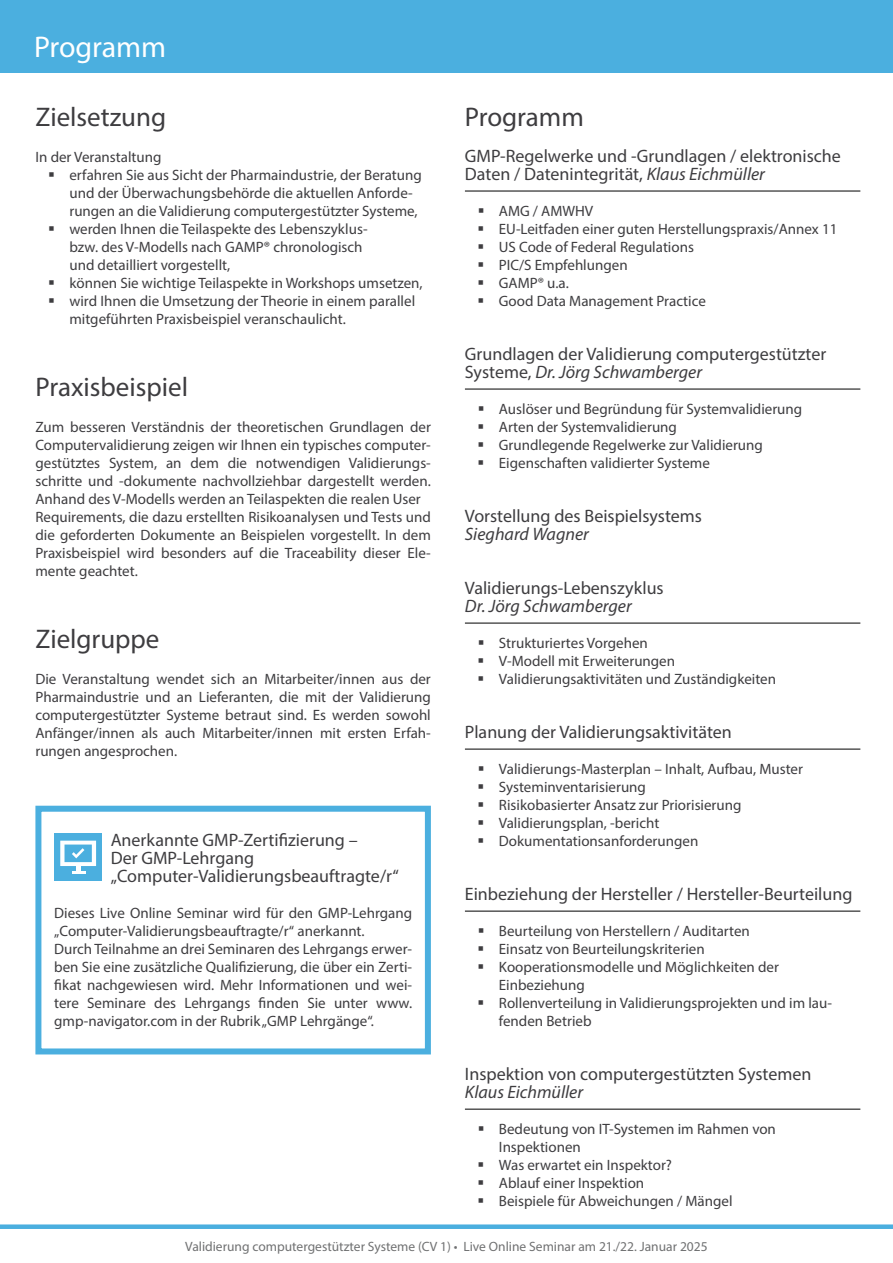
<style>
.page{position:relative;width:893px;height:1263px;background:#fff}
.page>*{position:absolute;margin:0;border:0;box-sizing:border-box;transform-origin:0 0}
.t1{font:30px "Myriad Pro";letter-spacing:-.005em;color:#fff}
.t2{font:27px "Myriad Pro";color:#3e3d40}
.t3{font:18px/18px "Myriad Pro";color:#3e3d40}
.t4{font:italic 18px "Myriad Pro";color:#3e3d40}
.t5{font:15px/18px "Myriad Pro";color:#3e3d40}
.t6{font:13.5px "Myriad Pro";color:#707172}
.s1{font-style:italic}
</style>
<div class="page">
<div style="left:0;top:0;width:893px;height:72px;background:#4bafdf"></div>
<div style="left:0;top:1224px;width:893px;height:5px;background:#4bafdf"></div>
<hr style="left:465px;top:191px;width:395px;height:1px;background:#000">
<hr style="left:465px;top:389px;width:395px;height:1px;background:#000">
<hr style="left:465px;top:623px;width:395px;height:1px;background:#000">
<hr style="left:465px;top:749px;width:395px;height:1px;background:#000">
<hr style="left:465px;top:911px;width:395px;height:1px;background:#000">
<hr style="left:465px;top:1109px;width:395px;height:1px;background:#000">
<div style="left:54px;top:833px;width:48px;height:48px;background:#4bafdf"></div>
<svg style="left:60px;top:841px;width:36px;height:32px"></svg>
<div style="left:35px;top:806px;width:396px;height:248px;border:6px solid #4bafdf"></div>
<h1 class="t1" style="left:34px;top:28px;width:134px">Programm</h1>
<h2 class="t2" style="left:35px;top:100px;width:132px">Zielsetzung</h2>
<p class="t5" style="left:69px;top:148px;width:355px;text-indent:-34px">In der Veranstaltung<br>erfahren Sie aus Sicht der Pharmaindustrie, der Beratung und der Überwachungsbehörde die aktuellen Anforde&shy;rungen an die Validierung computergestützter Systeme, werden Ihnen die Teilaspekte des Lebenszyklus-<br>bzw. des V-Modells nach GAMP® chronologisch<br>und detailliert vorgestellt,<br>können Sie wichtige Teilaspekte in Workshops umsetzen, wird Ihnen die Umsetzung der Theorie in einem parallel mitgeführten Praxisbeispiel veranschaulicht.</p>
<h2 class="t2" style="left:35px;top:370px;width:154px">Praxisbeispiel</h2>
<p class="t5" style="left:35px;top:418px;width:397px">Zum besseren Verständnis der theoretischen Grundlagen der Computervalidierung zeigen wir Ihnen ein typisches computer&shy;gestütztes System, an dem die notwendigen Validierungs&shy;schritte und -dokumente nachvollziehbar dargestellt werden.<br>Anhand des V-Modells werden an Teilaspekten die realen User Requirements, die dazu erstellten Risikoanalysen und Tests und die geforderten Dokumente an Beispielen vorgestellt. In dem Praxisbeispiel wird besonders auf die Traceability dieser Ele&shy;mente geachtet.</p>
<h2 class="t2" style="left:35px;top:622px;width:126px">Zielgruppe</h2>
<p class="t5" style="left:35px;top:670px;width:397px;text-align:justify">Die Veranstaltung wendet sich an Mitarbeiter/innen aus der Pharmaindustrie und an Lieferanten, die mit der Validierung computergestützter Systeme betraut sind. Es werden sowohl Anfänger/innen als auch Mitarbeiter/innen mit ersten Erfah&shy;rungen angesprochen.</p>
<p class="t3" style="left:111px;top:831px;width:290px">Anerkannte GMP-Zertifizierung –<br>Der GMP-Lehrgang „Computer-Validierungsbeauftragte/r“</p>
<p class="t5" style="left:54px;top:904px;width:359px">Dieses Live Online Seminar wird für den GMP-Lehrgang „Computer-Validierungsbeauftragte/r“ anerkannt.<br>Durch Teilnahme an drei Seminaren des Lehrgangs erwer&shy;ben Sie eine zusätzliche Qualifizierung, die über ein Zerti&shy;fikat nachgewiesen wird. Mehr Informationen und wei&shy;tere Seminare des Lehrgangs finden Sie unter www. gmp-navigator.com in der Rubrik „GMP Lehrgänge“.</p>
<h2 class="t2" style="left:465px;top:100px;width:120px">Programm</h2>
<p class="t3" style="left:465px;top:147px;width:378px">GMP-Regelwerke und -Grundlagen / elektronische<br>Daten / Datenintegrität, <span class="s1">Klaus Eichmüller</span></p>
<p class="t5" style="left:499px;top:202px;width:340px">AMG / AMWHV<br>EU-Leitfaden einer guten Herstellungspraxis/Annex 11<br>US Code of Federal Regulations<br>PIC/S Empfehlungen<br>GAMP® u.a.<br>Good Data Management Practice</p>
<p class="t3" style="left:465px;top:345px;width:363px">Grundlagen der Validierung computergestützter<br>Systeme, <span class="s1">Dr. Jörg Schwamberger</span></p>
<p class="t5" style="left:499px;top:400px;width:305px">Auslöser und Begründung für Systemvalidierung Arten der Systemvalidierung<br>Grundlegende Regelwerke zur Validierung Eigenschaften validierter Systeme</p>
<p class="t3" style="left:465px;top:507px;width:239px">Vorstellung des Beispielsystems</p>
<p class="t4" style="left:465px;top:523px;width:126px">Sieghard Wagner</p>
<p class="t3" style="left:465px;top:579px;width:200px">Validierungs-Lebenszyklus</p>
<p class="t4" style="left:465px;top:595px;width:168px">Dr. Jörg Schwamberger</p>
<p class="t5" style="left:499px;top:634px;width:279px">Strukturiertes Vorgehen<br>V-Modell mit Erweiterungen<br>Validierungsaktivitäten und Zuständigkeiten</p>
<p class="t3" style="left:465px;top:723px;width:268px">Planung der Validierungsaktivitäten</p>
<p class="t5" style="left:499px;top:760px;width:306px">Validierungs-Masterplan – Inhalt, Aufbau, Muster Systeminventarisierung<br>Risikobasierter Ansatz zur Priorisierung Validierungsplan, -bericht Dokumentationsanforderungen</p>
<p class="t3" style="left:465px;top:885px;width:389px">Einbeziehung der Hersteller / Hersteller-Beurteilung</p>
<p class="t5" style="left:499px;top:922px;width:335px">Beurteilung von Herstellern / Auditarten<br>Einsatz von Beurteilungskriterien Kooperationsmodelle und Möglichkeiten der Einbeziehung<br>Rollenverteilung in Validierungsprojekten und im lau&shy;fenden Betrieb</p>
<p class="t3" style="left:465px;top:1065px;width:348px">Inspektion von computergestützten Systemen</p>
<p class="t4" style="left:465px;top:1081px;width:120px">Klaus Eichmüller</p>
<p class="t5" style="left:499px;top:1120px;width:279px">Bedeutung von IT-Systemen im Rahmen von<br>Inspektionen<br>Was erwartet ein Inspektor?<br>Ablauf einer Inspektion<br>Beispiele für Abweichungen / Mängel</p>
<p class="t6" style="left:185px;top:1238px;width:524px">Validierung computergestützter Systeme (CV 1) • Live Online Seminar am 21./22. Januar 2025</p>
</div>
